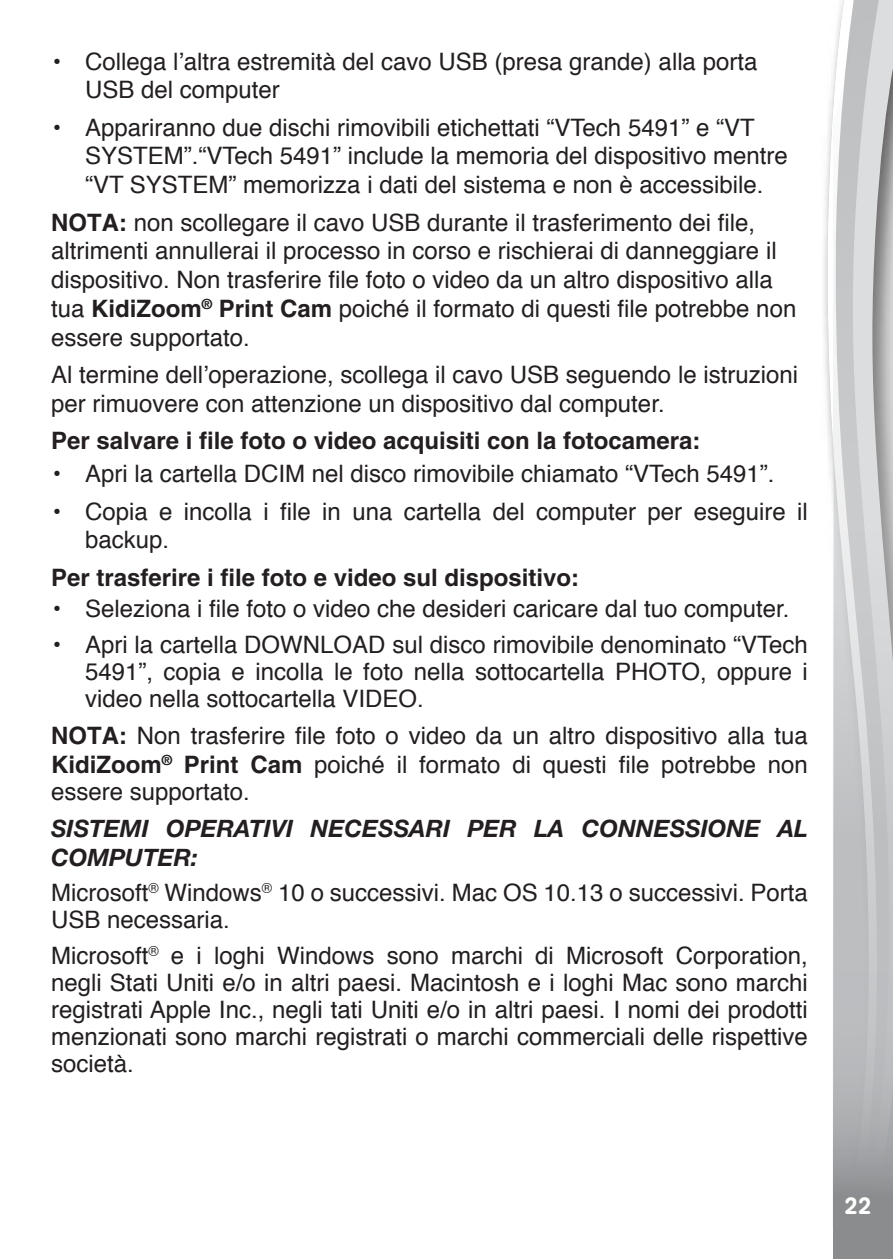
<style>
.page{position:relative;width:893px;height:1259px;background:#fff}
.page>*{position:absolute;margin:0;border:0;box-sizing:border-box;transform-origin:0 0}
.t1{font:24px/28.8px "Helvetica";color:#231f20}
.t2{font:700 24px "Helvetica";color:#231f20}
.t3{font:italic 700 24px/28.8px "Helvetica Neue 76";color:#231f20}
.t4{font:500 24px "AG Book Rounded";color:#fff}
.s1{font-weight:700}
</style>
<div class="page">
<div style="left:820px;top:0;width:73px;height:1259px;background:#231f20;opacity:.75"></div>
<svg style="left:827px;top:0;width:6px;height:1227px"></svg>
<svg style="left:833px;top:0;width:60px;height:1259px;background:#c2c4c5"></svg>
<div style="left:765px;top:1227px;width:68px;height:32px;background:#fff"></div>
<p class="t1" style="left:85px;top:48px;width:674px;text-indent:-34px">• Collega l’altra estremità del cavo USB (presa grande) alla porta<br>USB del computer</p>
<p class="t1" style="left:85px;top:114px;width:704px;text-indent:-34px">• Appariranno due dischi rimovibili etichettati “VTech 5491” e “VT<br>SYSTEM”.“VTech 5491” include la memoria del dispositivo mentre “VT SYSTEM” memorizza i dati del sistema e non è accessibile.</p>
<p class="t1" style="left:51px;top:209px;width:747px"><span class="s1">NOTA:</span> non scollegare il cavo USB durante il trasferimento dei file, altrimenti annullerai il processo in corso e rischierai di danneggiare il dispositivo. Non trasferire file foto o video da un altro dispositivo alla tua <span class="s1">KidiZoom</span><sup>®</sup> <span class="s1">Print Cam</span> poiché il formato di questi file potrebbe non essere supportato.</p>
<p class="t1" style="left:51px;top:362px;width:748px">Al termine dell’operazione, scollega il cavo USB seguendo le istruzioni per rimuovere con attenzione un dispositivo dal computer.</p>
<p class="t2" style="left:51px;top:426px;width:651px">Per salvare i file foto o video acquisiti con la fotocamera:</p>
<p class="t1" style="left:51px;top:461px;width:725px">• Apri la cartella DCIM nel disco rimovibile chiamato “VTech 5491”.</p>
<p class="t1" style="left:85px;top:498px;width:724px;text-indent:-34px">• Copia e incolla i file in una cartella del computer per eseguire il backup.</p>
<p class="t2" style="left:51px;top:562px;width:530px">Per trasferire i file foto e video sul dispositivo:</p>
<p class="t1" style="left:51px;top:595px;width:740px">• Seleziona i file foto o video che desideri caricare dal tuo computer.</p>
<p class="t1" style="left:85px;top:632px;width:724px;line-height:27px;text-align:justify;text-indent:-34px">• Apri la cartella DOWNLOAD sul disco rimovibile denominato “VTech 5491”, copia e incolla le foto nella sottocartella PHOTO, oppure i video nella sottocartella VIDEO.</p>
<p class="t1" style="left:51px;top:723px;width:758px;line-height:27.9px;text-align:justify"><span class="s1">NOTA:</span> Non trasferire file foto o video da un altro dispositivo alla tua <span class="s1">KidiZoom</span><sup>®</sup> <span class="s1">Print Cam</span> poiché il formato di questi file potrebbe non essere supportato.</p>
<p class="t3" style="left:51px;top:813px;width:758px">SISTEMI OPERATIVI NECESSARI PER LA CONNESSIONE AL<br>COMPUTER:</p>
<p class="t1" style="left:51px;top:881px;width:758px;line-height:27px">Microsoft<sup>®</sup> Windows<sup>®</sup> 10 o successivi. Mac OS 10.13 o successivi. Porta<br>USB necessaria.</p>
<p class="t1" style="left:51px;top:943px;width:758px;line-height:27px;text-align:justify">Microsoft<sup>®</sup> e i loghi Windows sono marchi di Microsoft Corporation, negli Stati Uniti e/o in altri paesi. Macintosh e i loghi Mac sono marchi registrati Apple Inc., negli tati Uniti e/o in altri paesi. I nomi dei prodotti menzionati sono marchi registrati o marchi commerciali delle rispettive società.</p>
<p class="t4" style="left:844px;top:1191px;width:28px">22</p>
</div>
